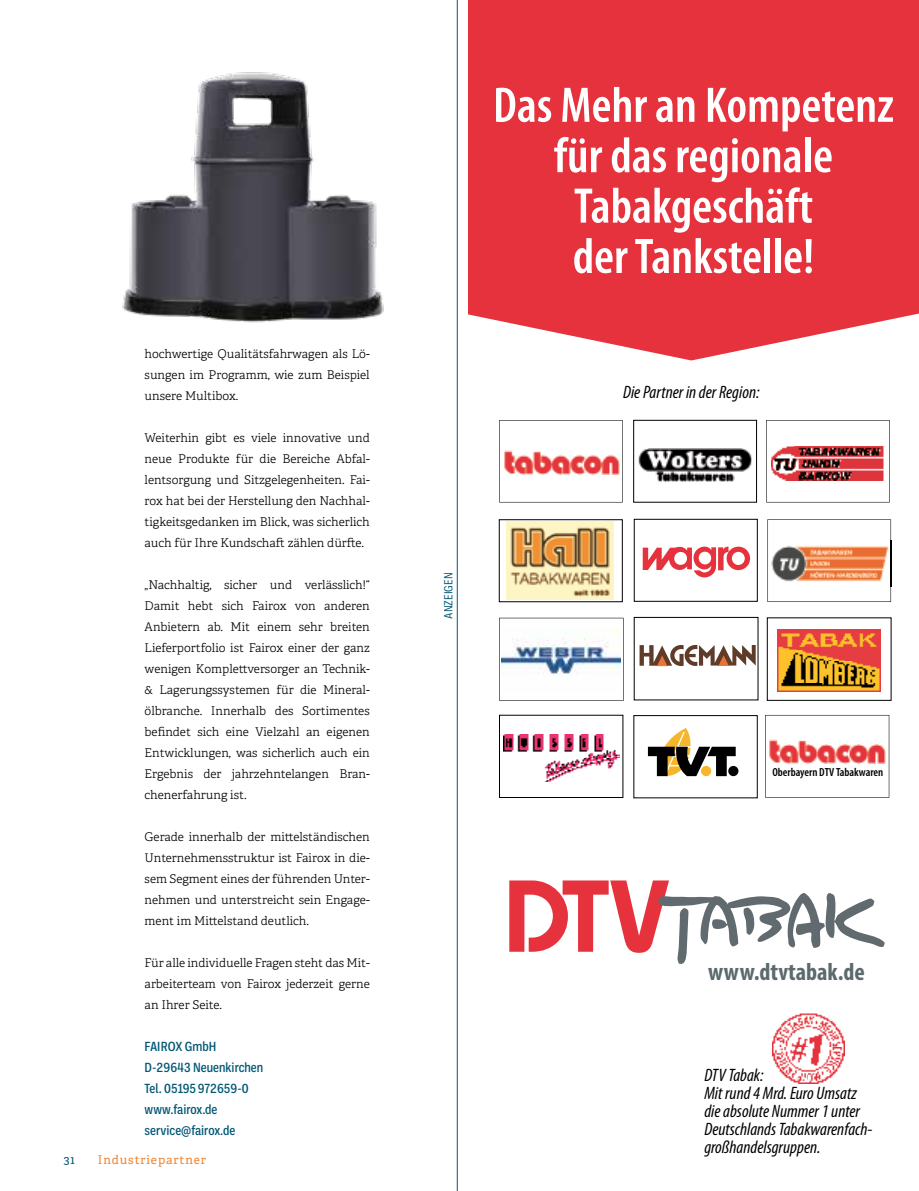
<style>
.page{position:relative;width:919px;height:1191px;background:#fff}
.page>*{position:absolute;margin:0;border:0;box-sizing:border-box;transform-origin:0 0}
.t1{font:600 condensed 50.4px/50.4px "Myriad Pro";color:#fff;text-align:center}
.t2{font:700 condensed 24.6px "Myriad Pro";color:#5c6a6e}
.t3{font:italic condensed 18px/18px "Myriad Pro";color:#000}
.t4{font:500 13.5px/21px "Ballinger Condensed";color:#005774}
.t5{font:300 12px/21px "Adelle";color:#000;text-align:justify}
.t6{font:12px "Adelle";letter-spacing:.075em;color:#ee842f}
.t7{font:12px "Ballinger Condensed";color:#005774}
.t8{font:12px "Adelle";color:#005774}
.t9{font:600 condensed 11.7px "Myriad Pro";color:#000}
</style>
<div class="page">
<img style="left:122px;top:72px;width:262px;height:251px">
<div style="left:468px;top:0;width:450px;height:360px;background:#e5323d"></div>
<svg style="left:765px;top:715px;width:124px;height:82px"></svg>
<img style="left:503px;top:734px;width:116px;height:47px">
<img style="left:768px;top:738px;width:117px;height:25px">
<svg style="left:648px;top:728px;width:87px;height:48px"></svg>
<div style="left:701px;top:766px;width:10px;height:10px;background:#f6b62c;border-radius:50%"></div>
<div style="left:728px;top:766px;width:10px;height:10px;background:#000;border-radius:50%"></div>
<div style="left:633px;top:715px;width:124px;height:83px;border:1px solid #000"></div>
<img style="left:506px;top:522px;width:107px;height:77px">
<div style="left:634px;top:519px;width:123px;height:82px;border:1px solid #000"></div>
<svg style="left:767px;top:519px;width:124px;height:83px"></svg>
<img style="left:770px;top:541px;width:122px;height:45px">
<img style="left:890px;top:541px;width:1px;height:45px">
<svg style="left:642px;top:546px;width:108px;height:31px"></svg>
<div style="left:499px;top:519px;width:123px;height:83px;border:1px solid #000"></div>
<svg style="left:499px;top:618px;width:124px;height:83px"></svg>
<div style="left:634px;top:617px;width:124px;height:83px;border:1px solid #000"></div>
<div style="left:766px;top:616px;width:125px;height:85px;border:2px solid #fff"></div>
<img style="left:777px;top:629px;width:103px;height:62px">
<img style="left:501px;top:627px;width:119px;height:65px">
<svg style="left:639px;top:645px;width:116px;height:21px"></svg>
<svg style="left:499px;top:420px;width:123px;height:82px"></svg>
<div style="left:633px;top:420px;width:123px;height:82px;border:1px solid #000"></div>
<svg style="left:766px;top:420px;width:123px;height:82px"></svg>
<img style="left:771px;top:446px;width:112px;height:34px">
<img style="left:503px;top:450px;width:116px;height:25px">
<img style="left:638px;top:449px;width:113px;height:32px">
<svg style="left:509px;top:880px;width:375px;height:84px"></svg>
<img style="left:772px;top:1013px;width:72px;height:70px">
<hr style="left:457px;top:0;width:1px;height:1191px;background:#005774">
<p class="t5" style="left:145px;top:343px;width:226px">hochwertige Qualitätsfahrwagen als Lö&shy;sungen im Programm, wie zum Beispiel unsere Multibox.</p>
<p class="t5" style="left:145px;top:427px;width:227px">Weiterhin gibt es viele innovative und neue Produkte für die Bereiche Abfal&shy;lentsorgung und Sitzgelegenheiten. Fai&shy;rox hat bei der Herstellung den Nachhal&shy;tigkeitsgedanken im Blick, was sicherlich auch für Ihre Kundschaft zählen dürfte.</p>
<p class="t5" style="left:145px;top:574px;width:227px">„Nachhaltig, sicher und verlässlich!“ Damit hebt sich Fairox von anderen Anbietern ab. Mit einem sehr breiten Lieferportfolio ist Fairox einer der ganz wenigen Komplettversorger an Technik-&amp; Lagerungssystemen für die Mineral&shy;ölbranche. Innerhalb des Sortimentes befindet sich eine Vielzahl an eigenen Entwicklungen, was sicherlich auch ein Ergebnis der jahrzehntelangen Bran&shy;chenerfahrung ist.</p>
<p class="t5" style="left:145px;top:826px;width:227px">Gerade innerhalb der mittelständischen Unternehmensstruktur ist Fairox in die&shy;sem Segment eines der führenden Unter&shy;nehmen und unterstreicht sein Engage&shy;ment im Mittelstand deutlich.</p>
<p class="t5" style="left:145px;top:952px;width:227px">Für alle individuelle Fragen steht das Mit&shy;arbeiterteam von Fairox jederzeit gerne an Ihrer Seite.</p>
<p class="t4" style="left:145px;top:1036px;width:120px">FAIROX GmbH<br>D-29643 Neuenkirchen<br>Tel. 05195972659-0 www.fairox.de service@fairox.de</p>
<p class="t8" style="left:64px;top:1152px;width:13px">31</p>
<p class="t6" style="left:98px;top:1152px;width:110px">Industriepartner</p>
<h1 class="t1" style="left:493px;top:79px;width:402px">Das Mehr an Kompetenz für das regionale<br>Tabakgeschäft<br>der Tankstelle!</h1>
<h3 class="t3" style="left:623px;top:383px;width:138px">Die Partner in der Region:</h3>
<p class="t7" style="left:442px;top:619px;width:48px;rotate:-90deg">ANZEIGEN</p>
<p class="t9" style="left:772px;top:765px;width:112px">Oberbayern DTV Tabakwaren</p>
<h2 class="t2" style="left:708px;top:956px;width:158px">www.dtvtabak.de</h2>
<h3 class="t3" style="left:704px;top:1066px;width:170px">DTV Tabak:<br>Mit rund 4 Mrd. Euro Umsatz die absolute Nummer 1 unter<br>Deutschlands Tabakwaren fach&shy;großhandelsgruppen.</h3>
</div>
